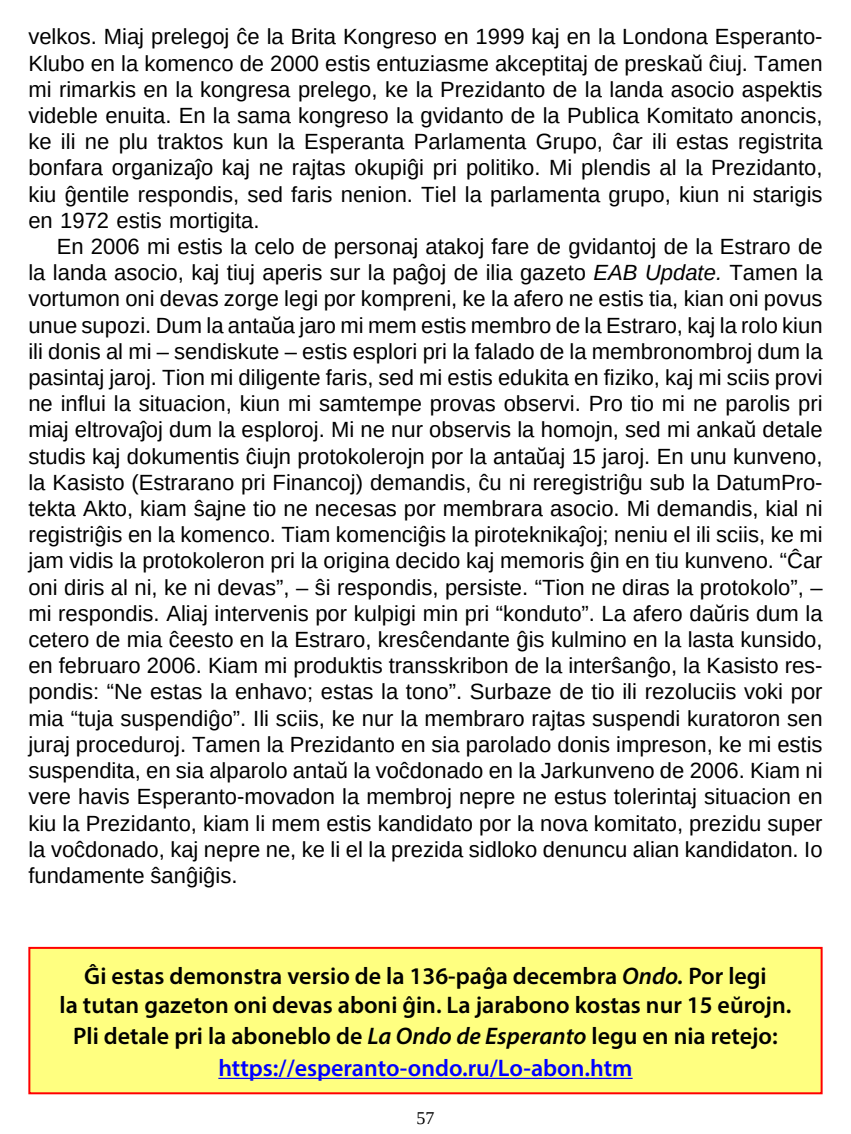
<style>
.page{position:relative;width:851px;height:1134px;background:#fff}
.page>*{position:absolute;margin:0;border:0;box-sizing:border-box;transform-origin:0 0}
.t1{font:600 24px/28.8px "Myriad Pro";color:#000;text-align:center}
.t2{font:22px/26.2px "Liberation Sans";color:#000;text-align:justify}
.t3{font:18px "Liberation Serif";color:#000}
.s1{font-style:italic}
.s2{color:#00f}
</style>
<div class="page">
<div style="left:29px;top:948px;width:792px;height:145px;background:#ffff80"></div>
<hr style="left:218px;top:1078px;width:414px;height:1px;background:#00f">
<div style="left:28px;top:947px;width:794px;height:147px;border:2px solid #f00"></div>
<p class="t2" style="left:28px;top:24px;width:795px">velkos. Miaj prelegoj ĉe la Brita Kongreso en 1999 kaj en la Londona Esperanto-Klubo en la komenco de 2000 estis entuziasme akceptitaj de preskaŭ ĉiuj. Tamen mi rimarkis en la kongresa prelego, ke la Prezidanto de la landa asocio aspektis videble enuita. En la sama kongreso la gvidanto de la Publica Komitato anoncis, ke ili ne plu traktos kun la Esperanta Parlamenta Grupo, ĉar ili estas registrita bonfara organizaĵo kaj ne rajtas okupiĝi pri politiko. Mi plendis al la Prezidanto, kiu ĝentile respondis, sed faris nenion. Tiel la parlamenta grupo, kiun ni starigis en 1972 estis mortigita.</p>
<p class="t2" style="left:28px;top:233px;width:795px;text-indent:28px">En 2006 mi estis la celo de personaj atakoj fare de gvidantoj de la Estraro de la landa asocio, kaj tiuj aperis sur la paĝoj de ilia gazeto <span class="s1">EAB Update.</span> Tamen la vortumon oni devas zorge legi por kompreni, ke la afero ne estis tia, kian oni povus unue supozi. Dum la antaŭa jaro mi mem estis membro de la Estraro, kaj la rolo kiun ili donis al mi – sendiskute – estis esplori pri la falado de la membronombroj dum la pasintaj jaroj. Tion mi diligente faris, sed mi estis edukita en fiziko, kaj mi sciis provi ne influi la situacion, kiun mi samtempe provas observi. Pro tio mi ne parolis pri miaj eltrovaĵoj dum la esploroj. Mi ne nur observis la homojn, sed mi ankaŭ detale studis kaj dokumentis ĉiujn protokolerojn por la antaŭaj 15 jaroj. En unu kunveno, la Kasisto (Estrarano pri Financoj) demandis, ĉu ni reregistriĝu sub la DatumPro&shy;tekta Akto, kiam ŝajne tio ne necesas por membrara asocio. Mi demandis, kial ni registriĝis en la komenco. Tiam komenciĝis la piroteknikaĵoj; neniu el ili sciis, ke mi jam vidis la protokoleron pri la origina decido kaj memoris ĝin en tiu kunveno. “Ĉar oni diris al ni, ke ni devas”, – ŝi respondis, persiste. “Tion ne diras la protokolo”, – mi respondis. Aliaj intervenis por kulpigi min pri “konduto”. La afero daŭris dum la cetero de mia ĉeesto en la Estraro, kresĉendante ĝis kulmino en la lasta kunsido, en februaro 2006. Kiam mi produktis transskribon de la interŝanĝo, la Kasisto res&shy;pondis: “Ne estas la enhavo; estas la tono”. Surbaze de tio ili rezoluciis voki por mia “tuja suspendiĝo”. Ili sciis, ke nur la membraro rajtas suspendi kuratoron sen juraj proceduroj. Tamen la Prezidanto en sia parolado donis impreson, ke mi estis suspendita, en sia alparolo antaŭ la voĉdonado en la Jarkunveno de 2006. Kiam ni vere havis Esperanto-movadon la membroj nepre ne estus tolerintaj situacion en kiu la Prezidanto, kiam li mem estis kandidato por la nova komitato, prezidu super la voĉdonado, kaj nepre ne, ke li el la prezida sidloko denuncu alian kandidaton. Io fundamente ŝanĝiĝis.</p>
<p class="t1" style="left:60px;top:961px;width:733px">Ĝi estas demonstra versio de la 136-paĝa decembra <span class="s1">Ondo.</span> Por legi<br>la tutan gazeton oni devas aboni ĝin. La jarabono kostas nur 15 eŭrojn.</p>
<p class="t1" style="left:73px;top:1020px;width:706px;line-height:31.6px">Pli detale pri la aboneblo de <span class="s1">La Ondo de Esperanto</span> legu en nia retejo: <span class="s2">https://esperanto-ondo.ru/Lo-abon.htm</span></p>
<p class="t3" style="left:416px;top:1106px;width:19px">57</p>
</div>
